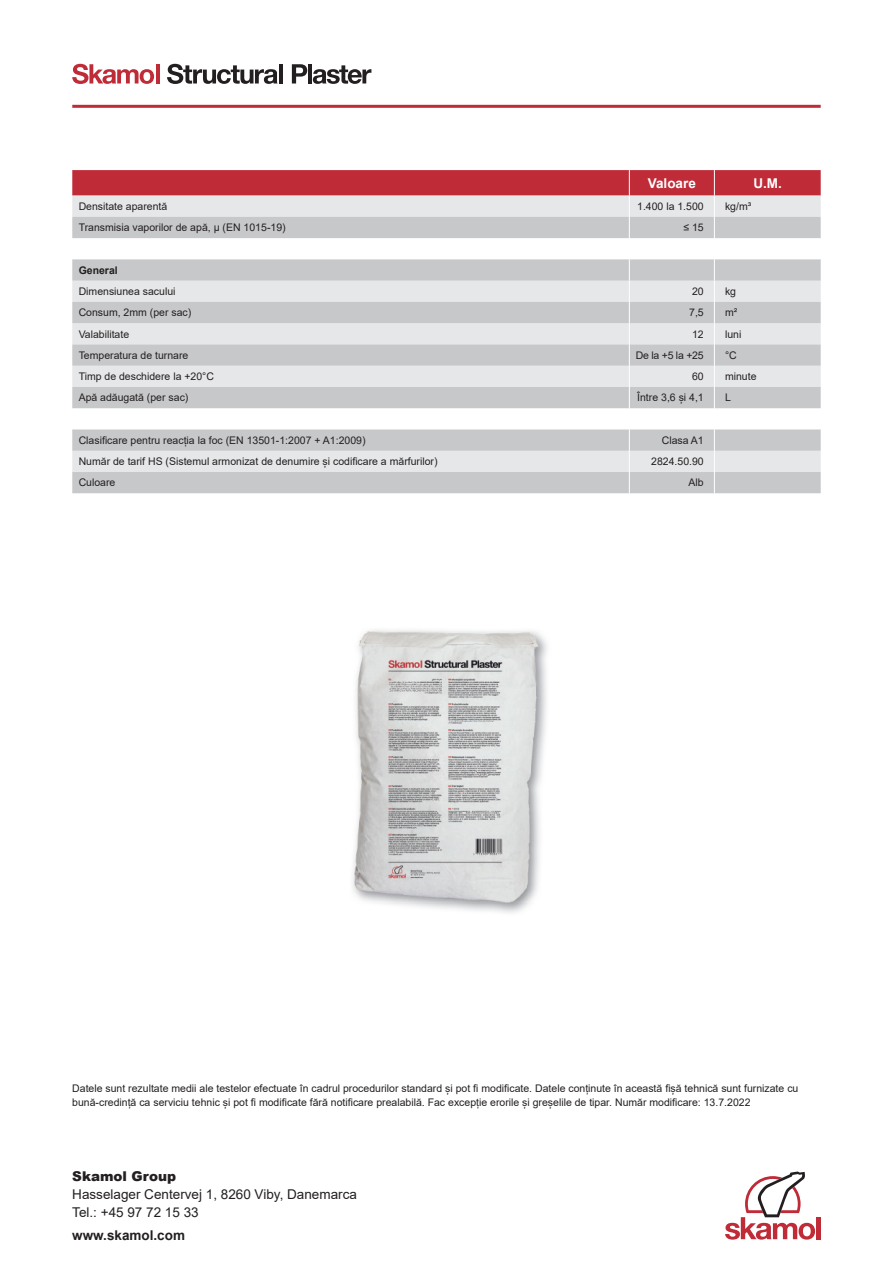
<style>
.page{position:relative;width:893px;height:1263px;background:#fff}
.page>*{position:absolute;margin:0;border:0;box-sizing:border-box;transform-origin:0 0}
.t1{font:13.5px/18px "Arial";color:#231f20}
.t2{font:700 13.5px "Arial";color:#231f20}
.t3{font:700 13.5px "Arial";color:#fff}
.t4{font:900 13.5px "Arial";color:#231f20}
.t5{font:10.5px/13.5px "Arial";color:#231f20}
.t6{font:700 10.5px "Arial";color:#231f20}
</style>
<div class="page">
<svg style="left:72px;top:64px;width:82px;height:20px"></svg>
<hr style="left:157px;top:64px;width:3px;height:19px;background:#bf2b37">
<svg style="left:167px;top:64px;width:110px;height:20px"></svg>
<hr style="left:279px;top:64px;width:3px;height:19px;background:#231f20">
<svg style="left:292px;top:64px;width:15px;height:19px"></svg>
<hr style="left:308px;top:64px;width:4px;height:19px;background:#231f20">
<svg style="left:313px;top:65px;width:58px;height:19px"></svg>
<img style="left:352px;top:630px;width:195px;height:283px">
<img style="left:354px;top:631px;width:185px;height:272px">
<hr style="left:72px;top:105px;width:749px;height:3px;background:#bf2b37">
<div style="left:816px;top:1217px;width:5px;height:22px;background:#bf2b37"></div>
<svg style="left:725px;top:1171px;width:90px;height:68px"></svg>
<svg style="left:72px;top:170px;width:749px;height:323px;background:#d8cdcf"></svg>
<p class="t3" style="left:648px;top:173px;width:50px">Valoare</p>
<p class="t3" style="left:753px;top:173px;width:30px">U.M.</p>
<p class="t5" style="left:79px;top:200px;width:90px">Densitate aparentă</p>
<p class="t5" style="left:637px;top:200px;width:68px">1.400 la 1.500</p>
<p class="t5" style="left:725px;top:200px;width:28px">kg/m³</p>
<p class="t5" style="left:79px;top:221px;width:208px">Transmisia vaporilor de apă, μ (EN 1015-19)</p>
<p class="t5" style="left:683px;top:221px;width:22px">≤ 15</p>
<p class="t6" style="left:79px;top:263px;width:41px">General</p>
<p class="t5" style="left:79px;top:285px;width:98px">Dimensiunea sacului</p>
<p class="t5" style="left:692px;top:285px;width:13px">20</p>
<p class="t5" style="left:725px;top:285px;width:13px">kg</p>
<p class="t5" style="left:79px;top:306px;width:114px">Consum, 2mm (per sac)</p>
<p class="t5" style="left:689px;top:306px;width:16px">7,5</p>
<p class="t5" style="left:725px;top:306px;width:14px">m²</p>
<p class="t5" style="left:79px;top:327px;width:52px">Valabilitate</p>
<p class="t5" style="left:692px;top:327px;width:13px">12</p>
<p class="t5" style="left:725px;top:327px;width:18px">luni</p>
<p class="t5" style="left:79px;top:348px;width:111px">Temperatura de turnare</p>
<p class="t5" style="left:636px;top:348px;width:70px">De la +5 la +25</p>
<p class="t5" style="left:725px;top:348px;width:13px">°C</p>
<p class="t5" style="left:79px;top:370px;width:137px">Timp de deschidere la +20°C</p>
<p class="t5" style="left:692px;top:370px;width:13px">60</p>
<p class="t5" style="left:725px;top:370px;width:33px">minute</p>
<p class="t5" style="left:79px;top:391px;width:111px">Apă adăugată (per sac)</p>
<p class="t5" style="left:637px;top:391px;width:68px">Între 3,6 și 4,1</p>
<p class="t5" style="left:725px;top:391px;width:7px">L</p>
<p class="t5" style="left:79px;top:433px;width:288px">Clasificare pentru reacția la foc (EN 13501-1:2007 + A1:2009)</p>
<p class="t5" style="left:662px;top:433px;width:44px">Clasa A1</p>
<p class="t5" style="left:79px;top:455px;width:360px">Număr de tarif HS (Sistemul armonizat de denumire și codificare a mărfurilor)</p>
<p class="t5" style="left:651px;top:455px;width:54px">2824.50.90</p>
<p class="t5" style="left:79px;top:476px;width:38px">Culoare</p>
<p class="t5" style="left:689px;top:476px;width:17px">Alb</p>
<p class="t5" style="left:72px;top:1081px;width:728px">Datele sunt rezultate medii ale testelor efectuate în cadrul procedurilor standard și pot fi modificate. Datele conținute în această fișă tehnică sunt furnizate cu bună-credință ca serviciu tehnic și pot fi modificate fără notificare prealabilă. Fac excepție erorile și greșelile de tipar. Număr modificare: 13.7.2022</p>
<p class="t4" style="left:72px;top:1166px;width:105px">Skamol Group</p>
<p class="t1" style="left:72px;top:1185px;width:286px">Hasselager Centervej 1, 8260 Viby, Danemarca<br>Tel.: +45 97 72 15 33</p>
<p class="t2" style="left:72px;top:1225px;width:114px">www.skamol.com</p>
</div>
